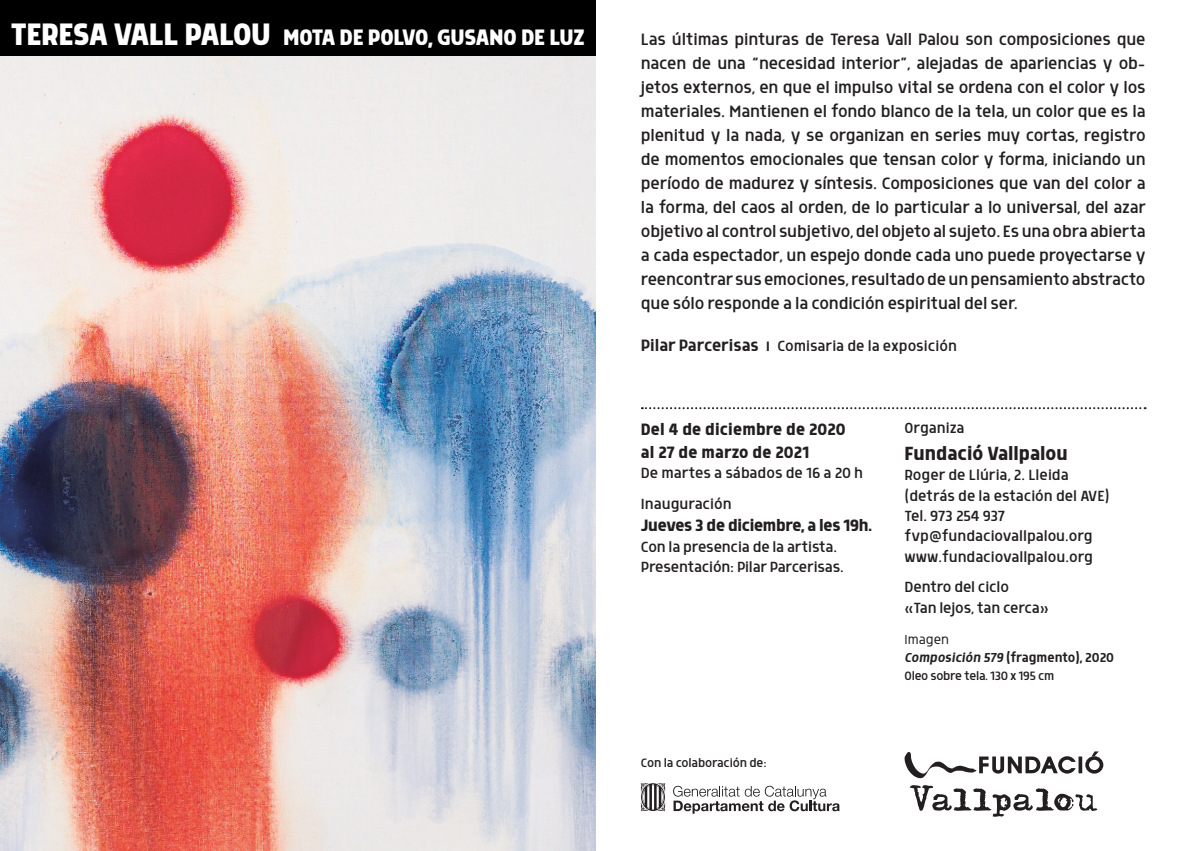
<style>
.page{position:relative;width:1191px;height:851px;background:#fff}
.page>*{position:absolute;margin:0;border:0;box-sizing:border-box;transform-origin:0 0}
.t1{font:700 25.8px "Morl Sans";letter-spacing:-.01em;color:#fff}
.t2{font:500 22px "Morl Sans";color:#231f20}
.t3{font:300 19px/24px "Morl Sans";letter-spacing:-.01em;color:#231f20;text-align:justify}
.t4{font:500 19px "Morl Sans";letter-spacing:-.005em;color:#231f20}
.t5{font:300 17px "Morl Sans";letter-spacing:-.005em;color:#231f20}
.t6{font:15px "Morl Sans";letter-spacing:-.01em;color:#231f20}
.t7{font:300 15px "Morl Sans";color:#231f20}
.t8{font:300 14px "Morl Sans";letter-spacing:-.02em;color:#231f20}
.s1{font-size:35.8px}
.s2{font-weight:400;font-size:19px}
.s3{font-size:19px}
.s4{font-style:italic}
</style>
<div class="page">
<div style="left:0;top:0;width:595px;height:57px;background:#000"></div>
<img style="left:0;top:57px;width:595px;height:793px">
<svg style="left:642px;top:407px;width:503px;height:2px"></svg>
<svg style="left:909px;top:785px;width:188px;height:31px"></svg>
<svg style="left:904px;top:751px;width:199px;height:27px"></svg>
<svg style="left:673px;top:785px;width:166px;height:28px"></svg>
<svg style="left:641px;top:783px;width:24px;height:28px"></svg>
<p class="t1" style="left:11px;top:22px;width:575px"><span class="s1">TERESA VALL PALOU</span> MOTA DE POLVO, GUSANO DE LUZ</p>
<p class="t3" style="left:641px;top:27px;width:506px">Las últimas pinturas de Teresa Vall Palou son composiciones que nacen de una “necesidad interior”, alejadas de apariencias y ob&shy;jetos externos, en que el impulso vital se ordena con el color y los materiales. Mantienen el fondo blanco de la tela, un color que es la plenitud y la nada, y se organizan en series muy cortas, registro de momentos emocionales que tensan color y forma, iniciando un período de madurez y síntesis. Composiciones que van del color a la forma, del caos al orden, de lo particular a lo universal, del azar objetivo al control subjetivo, del objeto al sujeto. Es una obra abierta a cada espectador, un espejo donde cada uno puede proyectarse y reencontrar sus emociones, resultado de un pensamiento abstracto que sólo responde a la condición espiritual del ser.</p>
<p class="t5" style="left:641px;top:336px;width:317px"><span class="s2">Pilar Parcerisas</span> <span class="s3">ı</span> Comisaria de la exposición</p>
<p class="t4" style="left:641px;top:418px;width:206px">Del 4 de diciembre de 2020</p>
<p class="t4" style="left:641px;top:441px;width:170px">al 27 de marzo de 2021</p>
<p class="t5" style="left:641px;top:463px;width:224px">De martes a sábados de 16 a 20 h</p>
<p class="t5" style="left:641px;top:494px;width:92px">Inauguración</p>
<p class="t4" style="left:641px;top:515px;width:233px">Jueves 3 de diciembre, a les 19h.</p>
<p class="t5" style="left:641px;top:537px;width:198px">Con la presencia de la artista.</p>
<p class="t5" style="left:641px;top:557px;width:204px">Presentación: Pilar Parcerisas.</p>
<p class="t8" style="left:641px;top:754px;width:127px">Con la colaboración de:</p>
<p class="t5" style="left:904px;top:419px;width:62px">Organiza</p>
<p class="t2" style="left:904px;top:441px;width:165px">Fundació Vallpalou</p>
<p class="t5" style="left:904px;top:465px;width:166px">Roger de Llúria, 2. Lleida</p>
<p class="t5" style="left:904px;top:486px;width:206px">(detrás de la estación del AVE)</p>
<p class="t5" style="left:904px;top:506px;width:102px">Tel. 973 254 937</p>
<p class="t5" style="left:904px;top:527px;width:190px">fvp@fundaciovallpalou.org</p>
<p class="t5" style="left:904px;top:547px;width:190px">www.fundaciovallpalou.org</p>
<p class="t5" style="left:904px;top:577px;width:106px">Dentro del ciclo</p>
<p class="t5" style="left:904px;top:598px;width:146px">«Tan lejos, tan cerca»</p>
<p class="t7" style="left:904px;top:631px;width:46px">Imagen</p>
<p class="t6" style="left:904px;top:649px;width:211px"><span class="s4">Composición 579</span> (fragmento), 2020</p>
<p class="t8" style="left:904px;top:668px;width:151px">Oleo sobre tela. 130 x 195 cm</p>
</div>
